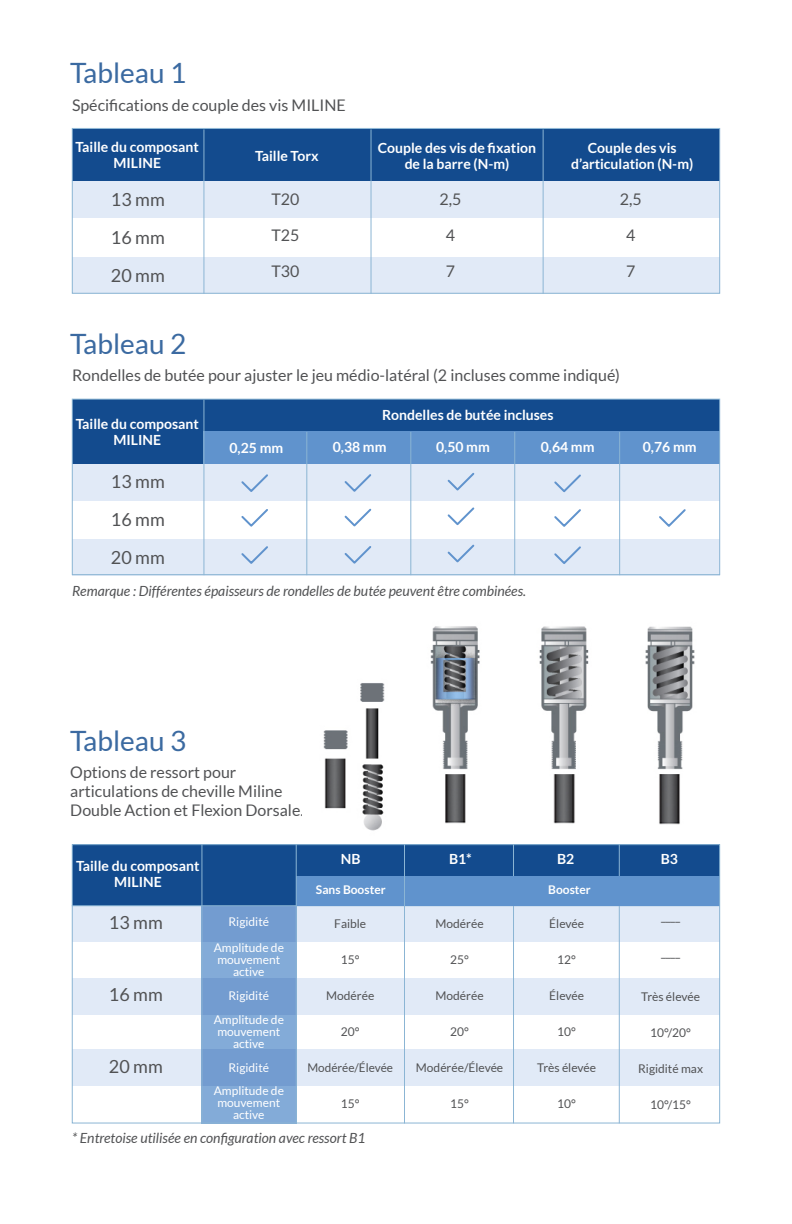
<style>
.page{position:relative;width:792px;height:1224px;background:#fff}
.page>*{position:absolute;margin:0;border:0;box-sizing:border-box;transform-origin:0 0}
.t1{font:28px "Lato";color:#3b6aa1}
.t2{font:18px/38px "Lato";color:#515254;text-align:justify}
.t3{font:16px/19.2px "Lato";color:#515254}
.t4{font:700 14px/16px "Lato";color:#fff;text-align:center}
.t5{font:italic 14px "Lato";color:#515254}
.t6{font:12px "Lato";color:#515254}
.t7{font:12px/12px "Lato";color:#fff;text-align:center}
.t8{font:700 12px "Lato";color:#fff}
</style>
<div class="page">
<div style="left:72px;top:539px;width:648px;height:36px;background:#e1eaf7"></div>
<div style="left:72px;top:400px;width:648px;height:64px;background:#134b8e"></div>
<div style="left:72px;top:464px;width:648px;height:36px;background:#e1eaf7"></div>
<div style="left:204px;top:432px;width:516px;height:32px;background:#6093cd"></div>
<hr style="left:203px;top:400px;width:1px;height:175px;background:#8bb5d4">
<hr style="left:410px;top:432px;width:1px;height:143px;background:#8bb5d4">
<hr style="left:514px;top:432px;width:1px;height:143px;background:#8bb5d4">
<hr style="left:619px;top:432px;width:1px;height:143px;background:#8bb5d4">
<svg style="left:344px;top:474px;width:28px;height:18px"></svg>
<svg style="left:344px;top:508px;width:28px;height:19px"></svg>
<svg style="left:344px;top:546px;width:28px;height:18px"></svg>
<svg style="left:447px;top:472px;width:28px;height:19px"></svg>
<svg style="left:447px;top:507px;width:28px;height:19px"></svg>
<svg style="left:447px;top:544px;width:28px;height:19px"></svg>
<svg style="left:554px;top:474px;width:27px;height:19px"></svg>
<svg style="left:554px;top:509px;width:27px;height:18px"></svg>
<svg style="left:554px;top:546px;width:27px;height:18px"></svg>
<svg style="left:659px;top:509px;width:27px;height:18px"></svg>
<hr style="left:306px;top:432px;width:1px;height:143px;background:#8bb5d4">
<svg style="left:241px;top:474px;width:27px;height:18px"></svg>
<svg style="left:241px;top:509px;width:27px;height:18px"></svg>
<svg style="left:241px;top:546px;width:27px;height:18px"></svg>
<div style="left:72px;top:399px;width:648px;height:176px;border:1px solid #8bb5d4"></div>
<div style="left:72px;top:129px;width:648px;height:56px;background:#134b8e"></div>
<div style="left:72px;top:181px;width:648px;height:36px;background:#e1eaf7"></div>
<div style="left:72px;top:258px;width:648px;height:36px;background:#e1eaf7"></div>
<hr style="left:203px;top:129px;width:1px;height:165px;background:#8bb5d4">
<hr style="left:371px;top:129px;width:1px;height:165px;background:#8bb5d4">
<hr style="left:543px;top:129px;width:1px;height:165px;background:#8bb5d4">
<div style="left:72px;top:128px;width:648px;height:166px;border:1px solid #8bb5d4"></div>
<div style="left:72px;top:1049px;width:648px;height:36px;background:#e1eaf7"></div>
<div style="left:72px;top:978px;width:648px;height:37px;background:#e1eaf7"></div>
<div style="left:72px;top:905px;width:648px;height:36px;background:#e1eaf7"></div>
<div style="left:72px;top:844px;width:648px;height:61px;background:#134b8e"></div>
<div style="left:201px;top:906px;width:96px;height:217px;background:#79a2d1"></div>
<hr style="left:72px;top:905px;width:648px;height:1px;background:#8bb5d4">
<hr style="left:513px;top:844px;width:1px;height:279px;background:#8bb5d4">
<hr style="left:619px;top:844px;width:1px;height:279px;background:#8bb5d4">
<div style="left:296px;top:876px;width:109px;height:29px;background:#6093cd"></div>
<div style="left:405px;top:876px;width:315px;height:29px;background:#6093cd"></div>
<hr style="left:404px;top:844px;width:1px;height:279px;background:#8bb5d4">
<div style="left:72px;top:844px;width:648px;height:280px;border:1px solid #8bb5d4"></div>
<hr style="left:201px;top:844px;width:1px;height:278px;background:#8bb5d4">
<hr style="left:296px;top:844px;width:1px;height:279px;background:#8bb5d4">
<img style="left:430px;top:626px;width:265px;height:199px">
<img style="left:323px;top:683px;width:62px;height:148px">
<h1 class="t1" style="left:70px;top:57px;width:118px">Tableau 1</h1>
<p class="t3" style="left:72px;top:95px;width:275px">Spécifications de couple des vis MILINE</p>
<p class="t4" style="left:76px;top:139px;width:125px">Taille du composant<br>MILINE</p>
<p class="t4" style="left:255px;top:148px;width:65px">Taille Torx</p>
<p class="t4" style="left:378px;top:140px;width:160px">Couple des vis de fixation de la barre (N-m)</p>
<p class="t2" style="left:111px;top:181px;width:55px">13 mm 16 mm 20 mm</p>
<p class="t3" style="left:272px;top:189px;width:29px">T20</p>
<p class="t3" style="left:272px;top:225px;width:29px">T25</p>
<p class="t3" style="left:272px;top:261px;width:29px">T30</p>
<h1 class="t1" style="left:70px;top:328px;width:118px">Tableau 2</h1>
<p class="t3" style="left:440px;top:189px;width:23px">2,5</p>
<p class="t3" style="left:446px;top:225px;width:11px">4</p>
<p class="t3" style="left:446px;top:261px;width:11px">7</p>
<p class="t4" style="left:571px;top:140px;width:124px">Couple des vis d’articulation (N-m)</p>
<p class="t3" style="left:620px;top:189px;width:23px">2,5</p>
<p class="t3" style="left:626px;top:225px;width:11px">4</p>
<p class="t3" style="left:626px;top:261px;width:11px">7</p>
<p class="t3" style="left:72px;top:366px;width:550px">Rondelles de butée pour ajuster le jeu médio-latéral (2 incluses comme indiqué)</p>
<p class="t4" style="left:76px;top:416px;width:125px">Taille du composant<br>MILINE</p>
<p class="t2" style="left:111px;top:462px;width:55px">13 mm 16 mm 20 mm</p>
<p class="t4" style="left:230px;top:439px;width:55px">0,25 mm</p>
<p class="t4" style="left:382px;top:407px;width:173px">Rondelles de butée incluses</p>
<p class="t4" style="left:333px;top:439px;width:55px">0,38 mm</p>
<p class="t4" style="left:436px;top:439px;width:55px">0,50 mm</p>
<p class="t4" style="left:541px;top:439px;width:55px">0,64 mm</p>
<p class="t4" style="left:643px;top:439px;width:55px">0,76 mm</p>
<p class="t5" style="left:72px;top:583px;width:456px">Remarque : Différentes épaisseurs de rondelles de butée peuvent être combinées.</p>
<h1 class="t1" style="left:70px;top:725px;width:118px">Tableau 3</h1>
<p class="t3" style="left:70px;top:763px;width:235px">Options de ressort pour articulations de cheville Miline<br>Double Action et Flexion Dorsale.</p>
<p class="t4" style="left:76px;top:857px;width:125px">Taille du composant<br>MILINE</p>
<p class="t4" style="left:341px;top:851px;width:21px">NB</p>
<p class="t4" style="left:449px;top:851px;width:24px">B1*</p>
<p class="t4" style="left:557px;top:851px;width:19px">B2</p>
<p class="t4" style="left:661px;top:851px;width:19px">B3</p>
<p class="t8" style="left:316px;top:883px;width:71px">Sans Booster</p>
<p class="t8" style="left:548px;top:883px;width:44px">Booster</p>
<p class="t2" style="left:109px;top:904px;width:55px">13 mm</p>
<p class="t2" style="left:109px;top:976px;width:55px">16 mm</p>
<p class="t2" style="left:109px;top:1048px;width:55px">20 mm</p>
<p class="t7" style="left:214px;top:909px;width:72px;line-height:26px">Rigidité<br>Amplitude de</p>
<p class="t7" style="left:217px;top:954px;width:64px">mouvement active</p>
<p class="t7" style="left:214px;top:984px;width:72px;line-height:24px">Rigidité<br>Amplitude de</p>
<p class="t7" style="left:217px;top:1026px;width:64px">mouvement active</p>
<p class="t7" style="left:214px;top:1056px;width:72px;line-height:23px">Rigidité<br>Amplitude de</p>
<p class="t7" style="left:217px;top:1097px;width:64px">mouvement active</p>
<p class="t6" style="left:334px;top:917px;width:34px">Faible</p>
<p class="t6" style="left:341px;top:953px;width:20px">15°</p>
<p class="t6" style="left:326px;top:989px;width:50px">Modérée</p>
<p class="t6" style="left:341px;top:1025px;width:20px">20°</p>
<p class="t6" style="left:307px;top:1061px;width:87px">Modérée/Élevée</p>
<p class="t6" style="left:341px;top:1097px;width:20px">15°</p>
<p class="t5" style="left:72px;top:1130px;width:295px">* Entretoise utilisée en configuration avec ressort B1</p>
<p class="t6" style="left:436px;top:917px;width:50px">Modérée</p>
<p class="t6" style="left:450px;top:953px;width:20px">25°</p>
<p class="t6" style="left:436px;top:989px;width:50px">Modérée</p>
<p class="t6" style="left:450px;top:1025px;width:20px">20°</p>
<p class="t6" style="left:416px;top:1061px;width:89px">Modérée/Élevée</p>
<p class="t6" style="left:450px;top:1097px;width:20px">15°</p>
<p class="t6" style="left:549px;top:917px;width:36px">Élevée</p>
<p class="t6" style="left:557px;top:953px;width:20px">12°</p>
<p class="t6" style="left:549px;top:989px;width:36px">Élevée</p>
<p class="t6" style="left:557px;top:1025px;width:20px">10°</p>
<p class="t6" style="left:537px;top:1061px;width:60px">Très élevée</p>
<p class="t6" style="left:557px;top:1097px;width:20px">10°</p>
<p class="t6" style="left:661px;top:910px;width:20px">____</p>
<p class="t6" style="left:661px;top:946px;width:20px">____</p>
<p class="t6" style="left:641px;top:990px;width:60px">Très élevée</p>
<p class="t6" style="left:650px;top:1026px;width:42px">10°/20°</p>
<p class="t6" style="left:638px;top:1062px;width:66px">Rigidité max</p>
<p class="t6" style="left:650px;top:1098px;width:42px">10°/15°</p>
</div>
